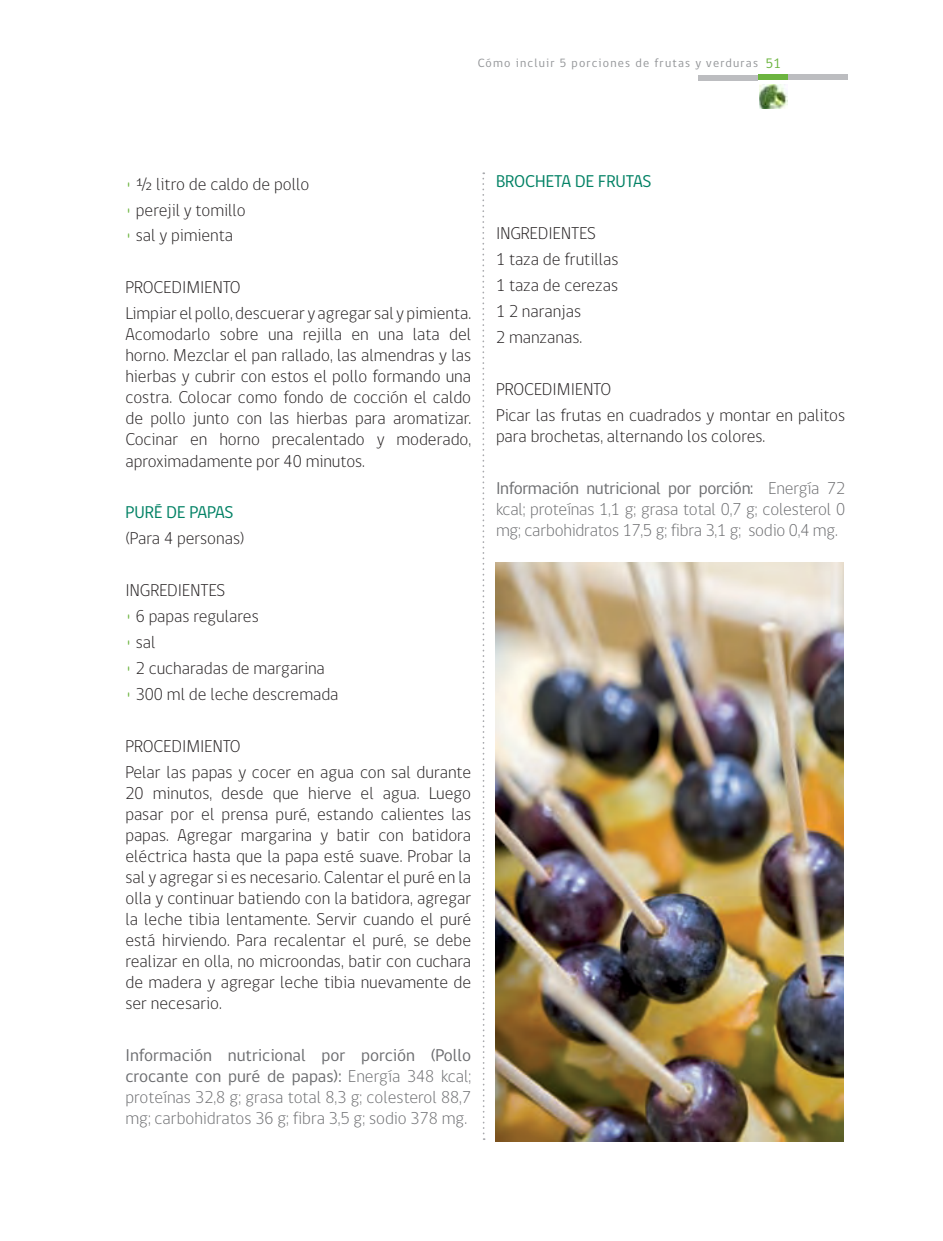
<style>
.page{position:relative;width:943px;height:1241px;background:#fff}
.page>*{position:absolute;margin:0;border:0;box-sizing:border-box;transform-origin:0 0}
.t1{font:300 17.5px/21px "gob CL";color:#231f20}
.t2{font:300 17.5px/21px "gob CL";letter-spacing:-.01em;color:#6c6d70;text-align:justify}
.t3{font:17.5px "gob CL";color:#008164}
.t4{font:12.25px "gob CL";letter-spacing:.1em;color:#939598}
.s1{font-size:14px;color:#6cb43f}
.s2{color:#6cb43f}
.s3{font-weight:400}
</style>
<div class="page">
<div style="left:818px;top:74px;width:29px;height:6px;background:#bcbdc0"></div>
<div style="left:788px;top:74px;width:29px;height:6px;background:#bcbdc0"></div>
<div style="left:758px;top:74px;width:29px;height:6px;background:#6cb43f"></div>
<div style="left:698px;top:75px;width:29px;height:6px;background:#bcbdc0"></div>
<div style="left:728px;top:75px;width:29px;height:6px;background:#bcbdc0"></div>
<img style="left:759px;top:84px;width:28px;height:25px">
<img style="left:496px;top:562px;width:347px;height:578px">
<svg style="left:482px;top:172px;width:2px;height:967px"></svg>
<p class="t4" style="left:478px;top:55px;width:305px">Cómo incluir 5 porciones de frutas y verduras <span class="s1">51</span></p>
<p class="t1" style="left:125px;top:174px;width:185px"><span class="s2">•</span> ½ litro de caldo de pollo</p>
<p class="t1" style="left:125px;top:199px;width:122px"><span class="s2">•</span> perejil y tomillo</p>
<p class="t1" style="left:125px;top:225px;width:109px"><span class="s2">•</span> sal y pimienta</p>
<p class="t1" style="left:125px;top:275px;width:347px;line-height:25.9px">PROCEDIMIENTO<br>Limpiar el pollo, descuerar y agregar sal y pimienta.</p>
<p class="t1" style="left:125px;top:324px;width:347px;text-align:justify">Acomodarlo sobre una rejilla en una lata del horno. Mezclar el pan rallado, las almendras y las hierbas y cubrir con estos el pollo formando una costra. Colocar como fondo de cocción el caldo de pollo junto con las hierbas para aromatizar.<br>Cocinar en horno precalentado y moderado, aproximadamente por 40 minutos.</p>
<p class="t3" style="left:125px;top:500px;width:109px">PURÉ DE PAPAS</p>
<p class="t1" style="left:125px;top:528px;width:121px">(Para 4 personas)</p>
<p class="t1" style="left:125px;top:580px;width:101px">INGREDIENTES</p>
<p class="t1" style="left:125px;top:606px;width:135px"><span class="s2">•</span> 6 papas regulares</p>
<p class="t1" style="left:125px;top:632px;width:32px"><span class="s2">•</span> sal</p>
<p class="t1" style="left:125px;top:658px;width:201px"><span class="s2">•</span> 2 cucharadas de margarina</p>
<p class="t1" style="left:125px;top:684px;width:215px"><span class="s2">•</span> 300 ml de leche descremada</p>
<p class="t1" style="left:125px;top:733px;width:347px;line-height:25.9px">PROCEDIMIENTO<br>Pelar las papas y cocer en agua con sal durante</p>
<p class="t1" style="left:125px;top:783px;width:347px;text-align:justify">20 minutos, desde que hierve el agua. Luego pasar por el prensa puré, estando calientes las papas. Agregar margarina y batir con batidora eléctrica hasta que la papa esté suave. Probar la sal y agregar si es necesario. Calentar el puré en la olla y continuar batiendo con la batidora, agregar la leche tibia lentamente. Servir cuando el puré está hirviendo. Para recalentar el puré, se debe realizar en olla, no microondas, batir con cuchara de madera y agregar leche tibia nuevamente de ser necesario.</p>
<p class="t2" style="left:125px;top:1045px;width:347px"><span class="s3">Información nutricional por porción (Pollo crocante con puré de papas):</span> Energía 348 kcal; proteínas 32,8 g; grasa total 8,3 g; colesterol 88,7 mg; carbohidratos 36 g; fibra 3,5 g; sodio 378 mg.</p>
<p class="t3" style="left:496px;top:169px;width:157px">BROCHETA DE FRUTAS</p>
<p class="t1" style="left:496px;top:221px;width:124px;line-height:25.9px">INGREDIENTES<br>1 taza de frutillas<br>1 taza de cerezas<br>1 2 naranjas<br>2 manzanas.</p>
<p class="t1" style="left:496px;top:376px;width:350px;line-height:25.9px">PROCEDIMIENTO<br>Picar las frutas en cuadrados y montar en palitos</p>
<p class="t1" style="left:496px;top:426px;width:271px">para brochetas, alternando los colores.</p>
<p class="t2" style="left:496px;top:478px;width:350px"><span class="s3">Información nutricional por porción:</span> Energía 72 kcal; proteínas 1,1 g; grasa total 0,7 g; colesterol 0 mg; carbohidratos 17,5 g; fibra 3,1 g; sodio 0,4 mg.</p>
</div>
